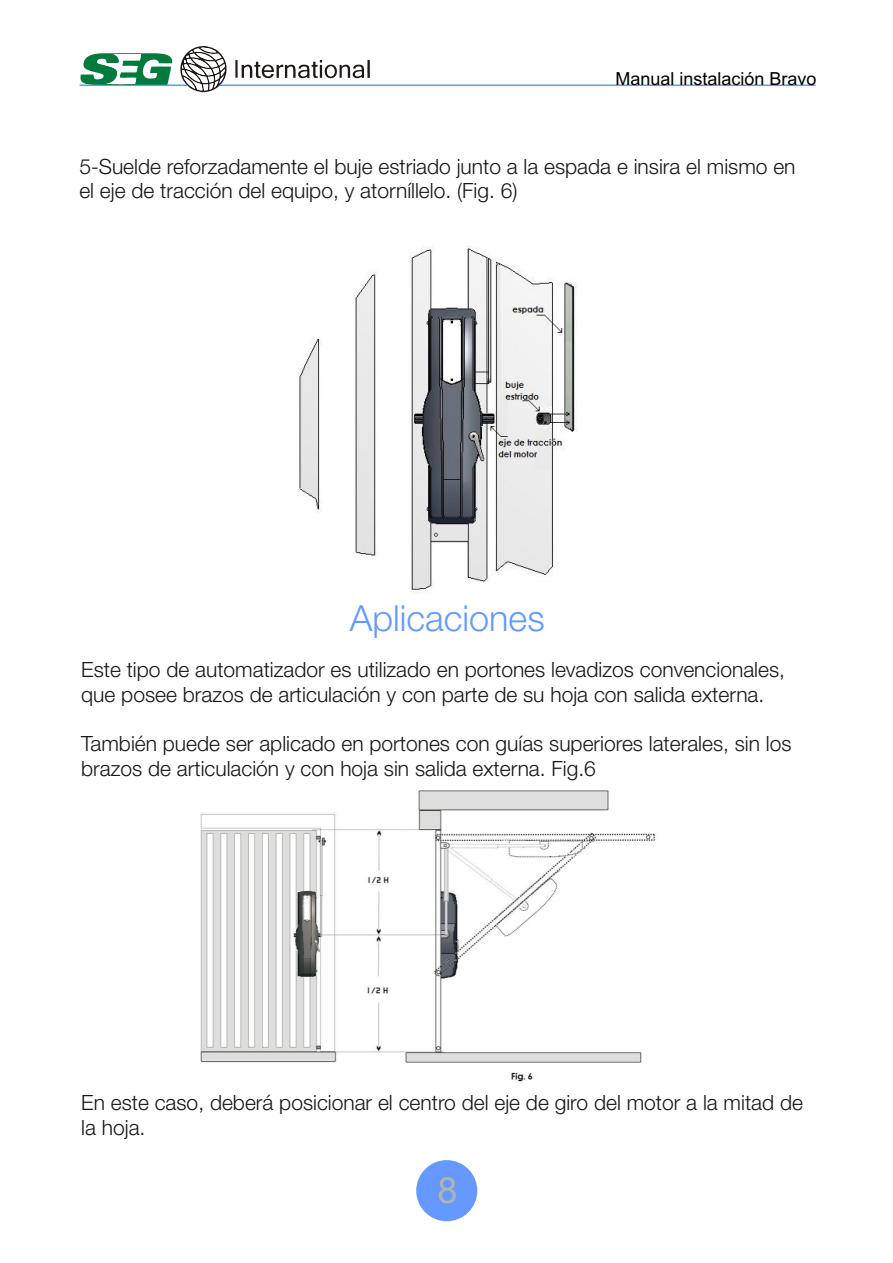
<style>
.page{position:relative;width:893px;height:1263px;background:#fff}
.page>*{position:absolute;margin:0;border:0;box-sizing:border-box;transform-origin:0 0}
.t1{font:300 36px "Helvetica Neue";color:#69f}
.t2{font:36px "Arial";color:#b3b3b3}
.t3{font:300 21px/24.8px "Helvetica Neue";color:#151616}
.t4{font:18px "Arial";color:#000}
</style>
<div class="page">
<div style="left:416px;top:1160px;width:61px;height:61px;background:#69f;border-radius:50%"></div>
<svg style="left:80px;top:46px;width:735px;height:46px"></svg>
<img style="left:298px;top:246px;width:279px;height:346px">
<img style="left:200px;top:790px;width:455px;height:292px">
<p class="t4" style="left:616px;top:71px;width:203px">Manual instalación Bravo</p>
<p class="t3" style="left:79px;top:155px;width:718px">5-Suelde reforzadamente el buje estriado junto a la espada e insira el mismo en el eje de tracción del equipo, y atorníllelo. (Fig. 6)</p>
<h1 class="t1" style="left:350px;top:603px;width:196px">Aplicaciones</h1>
<p class="t3" style="left:81px;top:658px;width:705px">Este tipo de automatizador es utilizado en portones levadizos convencionales, que posee brazos de articulación y con parte de su hoja con salida externa.</p>
<p class="t3" style="left:81px;top:733px;width:712px">También puede ser aplicado en portones con guías superiores laterales, sin los brazos de articulación y con hoja sin salida externa. Fig.6</p>
<p class="t3" style="left:81px;top:1092px;width:723px">En este caso, deberá posicionar el centro del eje de giro del motor a la mitad de la hoja.</p>
<h1 class="t2" style="left:437px;top:1177px;width:22px">8</h1>
</div>
